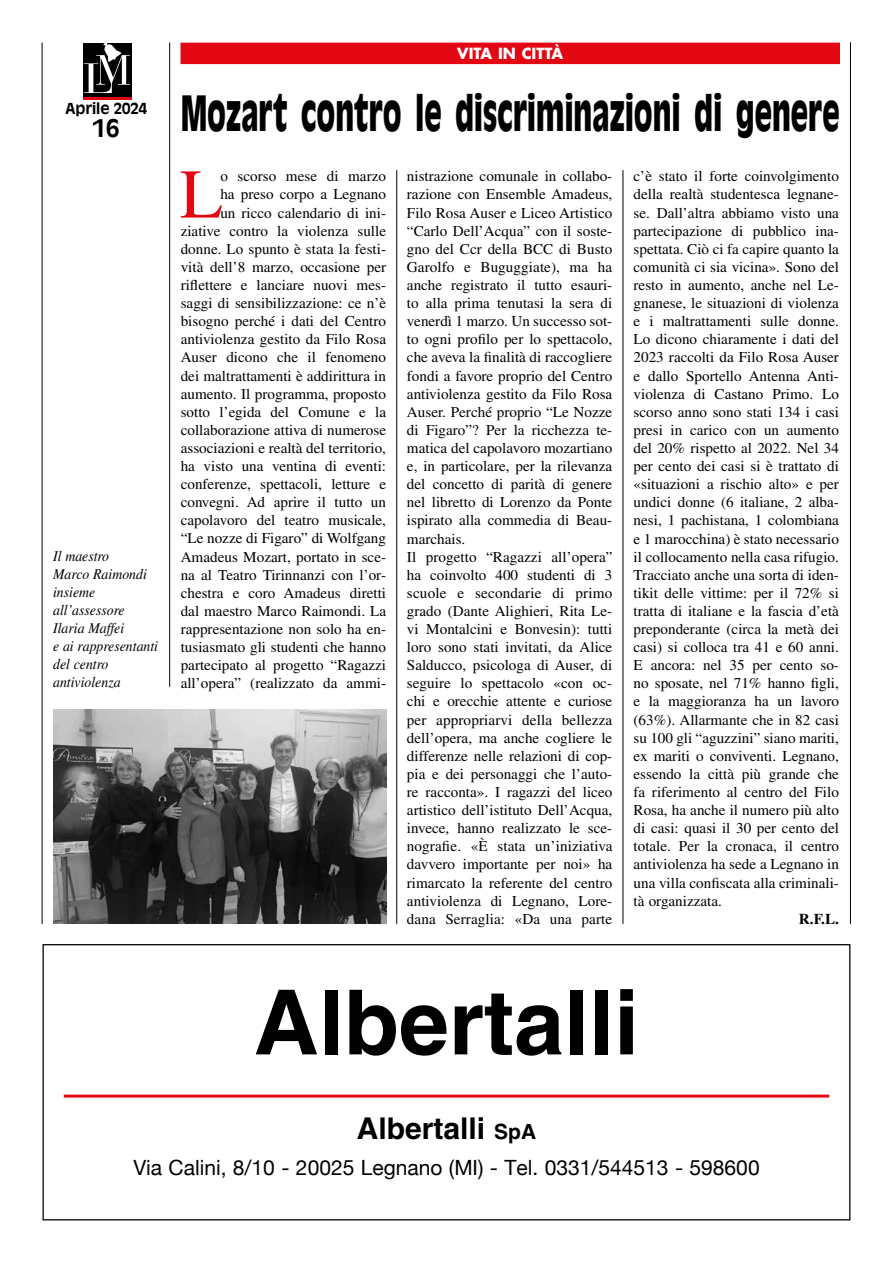
<style>
.page{position:relative;width:893px;height:1263px;background:#fff}
.page>*{position:absolute;margin:0;border:0;box-sizing:border-box;transform-origin:0 0}
.t1{font:700 90px "Helvetica LT Std";color:#000}
.t2{font:69.75px "Times LT Std";color:#e30613}
.t3{font:900 48px "Antique Olive Std";letter-spacing:-.005em;color:#000;scale:.59 1}
.t4{font:700 30px "Helvetica LT Std";color:#000}
.t5{font:700 24px "Antique Olive Std";color:#000}
.t6{font:21px "Helvetica Neue";color:#000}
.t7{font:15px/18.1px "Times LT Std";color:#000}
.t8{font:italic 15px/17.9px "Times LT Std";color:#000;scale:.92 1}
.t9{font:700 15px "Futura Std";color:#fff}
.t10{font:700 15px "Antique Olive Std";color:#000}
.t11{font:700 15px "Times LT Std";color:#000}
.s1{font-size:21px}
</style>
<div class="page">
<div style="left:83px;top:44px;width:48px;height:54px;background:#000"></div>
<hr style="left:83px;top:98px;width:48px;height:2px;background:#e30613">
<svg style="left:84px;top:43px;width:46px;height:50px"></svg>
<hr style="left:169px;top:43px;width:1px;height:644px;background:#000">
<hr style="left:42px;top:43px;width:1px;height:881px;background:#000">
<div style="left:181px;top:43px;width:659px;height:21px;background:#e30613"></div>
<hr style="left:396px;top:170px;width:1px;height:754px;background:#000">
<hr style="left:850px;top:42px;width:1px;height:882px;background:#000">
<hr style="left:622px;top:170px;width:1px;height:754px;background:#000">
<hr style="left:64px;top:1094px;width:765px;height:3px;background:#e30613">
<img style="left:53px;top:710px;width:333px;height:214px">
<p class="t10" style="left:65px;top:99px;width:83px">Aprile 2024</p>
<h3 class="t5" style="left:93px;top:113px;width:28px">16</h3>
<p class="t8" style="left:53px;top:547px;width:116px">Il maestro<br>Marco Raimondi insieme all’assessore<br>Ilaria Maffei<br>e ai rappresentanti del centro antiviolenza</p>
<p class="t9" style="left:457px;top:43px;width:108px">VITA IN CITTÀ</p>
<h3 class="t3" style="left:181px;top:84px;width:1118px">Mozart contro le discriminazioni di genere</h3>
<p class="t7" style="left:407px;top:167px;width:207px">nistrazione comunale in collabo&shy;razione con Ensemble Amadeus,<br>Filo Rosa Auser e Liceo Artistico “Carlo Dell’Acqua” con il soste&shy;gno del Ccr della BCC di Busto<br>Garolfo e Buguggiate), ma ha anche registrato il tutto esauri&shy;to alla prima tenutasi la sera di venerdì 1 marzo. Un successo sot&shy;to ogni profilo per lo spettacolo, che aveva la finalità di raccogliere fondi a favore proprio del Centro antiviolenza gestito da Filo Rosa<br>Auser. Perché proprio “Le Nozze di Figaro”? Per la ricchezza te&shy;matica del capolavoro mozartiano e, in particolare, per la rilevanza del concetto di parità di genere nel libretto di Lorenzo da Ponte ispirato alla commedia di Beau&shy;marchais.<br>Il progetto “Ragazzi all’opera” ha coinvolto 400 studenti di 3 scuole e secondarie di primo grado (Dante Alighieri, Rita Le&shy;vi Montalcini e Bonvesin): tutti loro sono stati invitati, da Alice<br>Salducco, psicologa di Auser, di seguire lo spettacolo «con oc&shy;chi e orecchie attente e curiose per appropriarvi della bellezza dell’opera, ma anche cogliere le differenze nelle relazioni di cop&shy;pia e dei personaggi che l’auto&shy;re racconta». I ragazzi del liceo artistico dell’istituto Dell’Acqua, invece, hanno realizzato le sce&shy;nografie. «È stata un’iniziativa davvero importante per noi» ha rimarcato la referente del centro antiviolenza di Legnano, Lore&shy;dana Serraglia: «Da una parte</p>
<p class="t7" style="left:634px;top:167px;width:207px;text-align:justify">c’è stato il forte coinvolgimento della realtà studentesca legnane&shy;se. Dall’altra abbiamo visto una partecipazione di pubblico ina&shy;spettata. Ciò ci fa capire quanto la comunità ci sia vicina». Sono del resto in aumento, anche nel Le&shy;gnanese, le situazioni di violenza e i maltrattamenti sulle donne.<br>Lo dicono chiaramente i dati del 2023 raccolti da Filo Rosa Auser e dallo Sportello Antenna Anti&shy;violenza di Castano Primo. Lo scorso anno sono stati 134 i casi presi in carico con un aumento del 20% rispetto al 2022. Nel 34 per cento dei casi si è trattato di «situazioni a rischio alto» e per undici donne (6 italiane, 2 alba&shy;nesi, 1 pachistana, 1 colombiana e 1 marocchina) è stato necessario il collocamento nella casa rifugio.<br>Tracciato anche una sorta di iden&shy;tikit delle vittime: per il 72% si tratta di italiane e la fascia d’età preponderante (circa la metà dei casi) si colloca tra 41 e 60 anni.<br>E ancora: nel 35 per cento so&shy;no sposate, nel 71% hanno figli, e la maggioranza ha un lavoro (63%). Allarmante che in 82 casi su 100 gli “aguzzini” siano mariti, ex mariti o conviventi. Legnano, essendo la città più grande che fa riferimento al centro del Filo Rosa, ha anche il numero più alto di casi: quasi il 30 per cento del totale. Per la cronaca, il centro antiviolenza ha sede a Legnano in una villa confiscata alla criminali&shy;tà organizzata.</p>
<p class="t7" style="left:181px;top:167px;width:207px;text-align:right">o scorso mese di marzo<br>ha preso corpo a Legnano<br>un ricco calendario di ini&shy;ziative contro la violenza sulle donne. Lo spunto è stata la festi&shy;vità dell’8 marzo, occasione per riflettere e lanciare nuovi mes&shy;saggi di sensibilizzazione: ce n’è bisogno perché i dati del Centro antiviolenza gestito da Filo Rosa<br>Auser dicono che il fenomeno dei maltrattamenti è addirittura in aumento. Il programma, proposto sotto l’egida del Comune e la collaborazione attiva di numerose associazioni e realtà del territorio, ha visto una ventina di eventi: conferenze, spettacoli, letture e convegni. Ad aprire il tutto un capolavoro del teatro musicale, “Le nozze di Figaro” di Wolfgang<br>Amadeus Mozart, portato in sce&shy;na al Teatro Tirinnanzi con l’or&shy;chestra e coro Amadeus diretti dal maestro Marco Raimondi. La rappresentazione non solo ha en&shy;tusiasmato gli studenti che hanno partecipato al progetto “Ragazzi all’opera” (realizzato da ammi-</p>
<h2 class="t2" style="left:180px;top:155px;width:45px">L</h2>
<p class="t11" style="left:799px;top:910px;width:41px">R.F.L.</p>
<h1 class="t1" style="left:254px;top:968px;width:387px">Albertalli</h1>
<h3 class="t4" style="left:357px;top:1110px;width:181px">Albertalli <span class="s1">SpA</span></h3>
<h3 class="t6" style="left:133px;top:1152px;width:628px">Via Calini, 8/10 - 20025 Legnano (MI) - Tel. 0331/544513 - 598600</h3>
</div>
